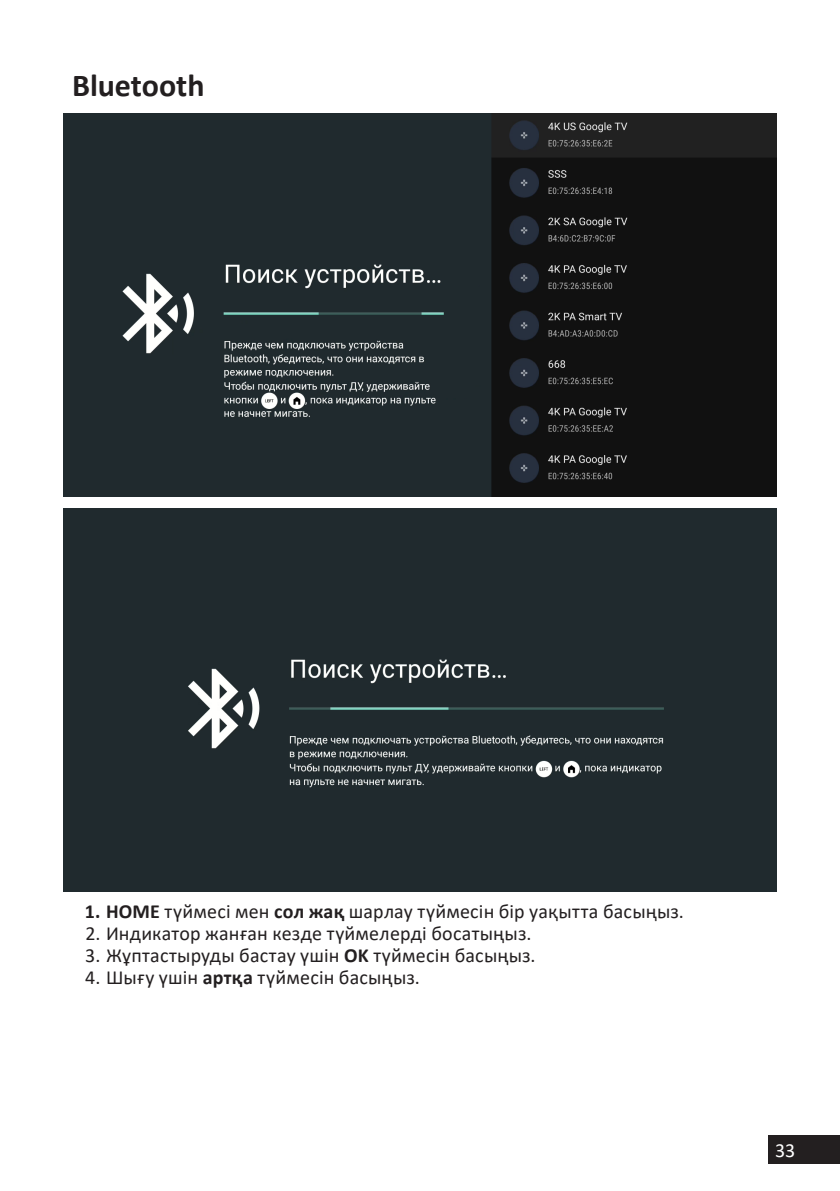
<style>
.page{position:relative;width:840px;height:1191px;background:#fff}
.page>*{position:absolute;margin:0;border:0;box-sizing:border-box;transform-origin:0 0}
.Заголовок_16{font:700 32px "Calibri";color:#231f20}
.t1{font:20px "Calibri";letter-spacing:.01em;color:#231f20}
.t2{font:20px "Calibri";color:#fff}
.s1{font-weight:700}
</style>
<div class="page">
<div style="left:767px;top:1135px;width:72px;height:28px;background:#231f20"></div>
<div style="left:64px;top:508px;width:711px;height:384px;background:#202a2e"></div>
<img style="left:64px;top:113px;width:711px;height:384px">
<p class="Заголовок_16" style="left:72px;top:63px;width:134px">Bluetooth</p>
<p class="t1" style="left:85px;top:897px;width:600px"><span class="s1">1. HOME</span> түймесі мен <span class="s1">сол жақ</span> шарлау түймесін бір уақытта басыңыз.</p>
<p class="t1" style="left:85px;top:919px;width:447px">2. Индикатор жанған кезде түймелерді босатыңыз.</p>
<p class="t1" style="left:85px;top:941px;width:451px">3. Жұптастыруды бастау үшін <span class="s1">OK</span> түймесін басыңыз.</p>
<p class="t1" style="left:85px;top:963px;width:336px">4. Шығу үшін <span class="s1">артқа</span> түймесін басыңыз.</p>
<p class="t2" style="left:774px;top:1136px;width:22px">33</p>
</div>
